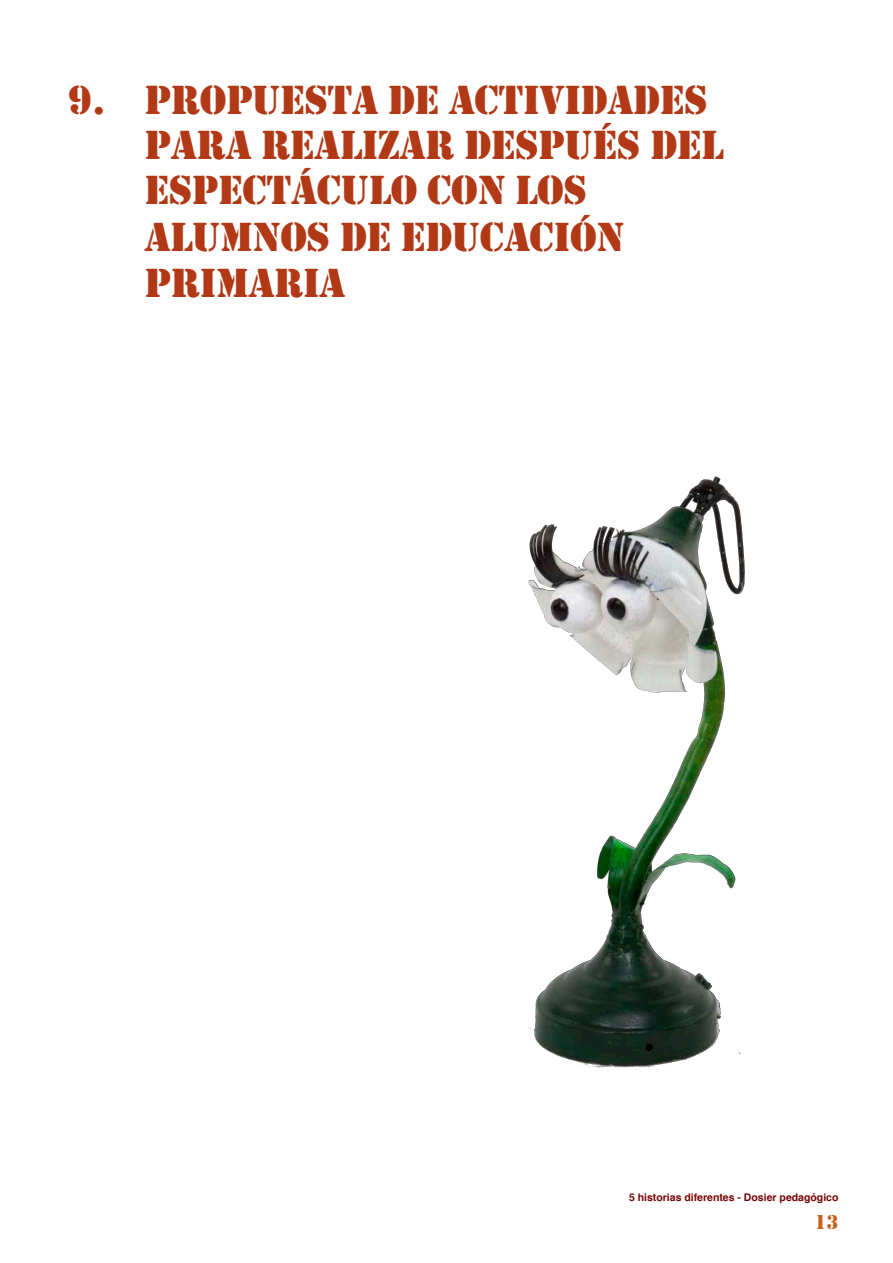
<style>
.page{position:relative;width:893px;height:1263px;background:#fff}
.page>*{position:absolute;margin:0;border:0;box-sizing:border-box;transform-origin:0 0}
.t1{font:42px "Stencil";letter-spacing:-.01em;color:#b13916}
.t2{font:21px "Stencil";color:#c8601c}
.t3{font:700 10.5px "Helvetica";color:#760405}
</style>
<div class="page">
<img style="left:528px;top:476px;width:217px;height:592px">
<p class="t1" style="left:68px;top:76px;width:211px">9. PROPUESTA</p>
<p class="t1" style="left:388px;top:76px;width:85px">DE ACTI</p>
<p class="t1" style="left:539px;top:76px;width:50px">VIDADES</p>
<p class="t1" style="left:145px;top:121px;width:55px">PARA</p>
<p class="t1" style="left:261px;top:121px;width:24px">REALI</p>
<p class="t1" style="left:378px;top:121px;width:297px">ZAR DESPUÉS DEL</p>
<p class="t1" style="left:145px;top:166px;width:100px">ESPECTÁCULO</p>
<p class="t1" style="left:427px;top:166px;width:27px">CON</p>
<p class="t1" style="left:515px;top:166px;width:24px">LOS</p>
<p class="t1" style="left:68px;top:212px;width:39px">ALU</p>
<p class="t1" style="left:220px;top:212px;width:59px">MNOS</p>
<p class="t1" style="left:340px;top:212px;width:86px">DE EDUCACI</p>
<p class="t1" style="left:570px;top:212px;width:53px">ÓN</p>
<p class="t1" style="left:145px;top:259px;width:130px">PRIMARIA</p>
<p class="t3" style="left:629px;top:1188px;width:211px">5 historias diferentes - Dosier pedagógico</p>
<p class="t2" style="left:814px;top:1210px;width:26px">13</p>
</div>
